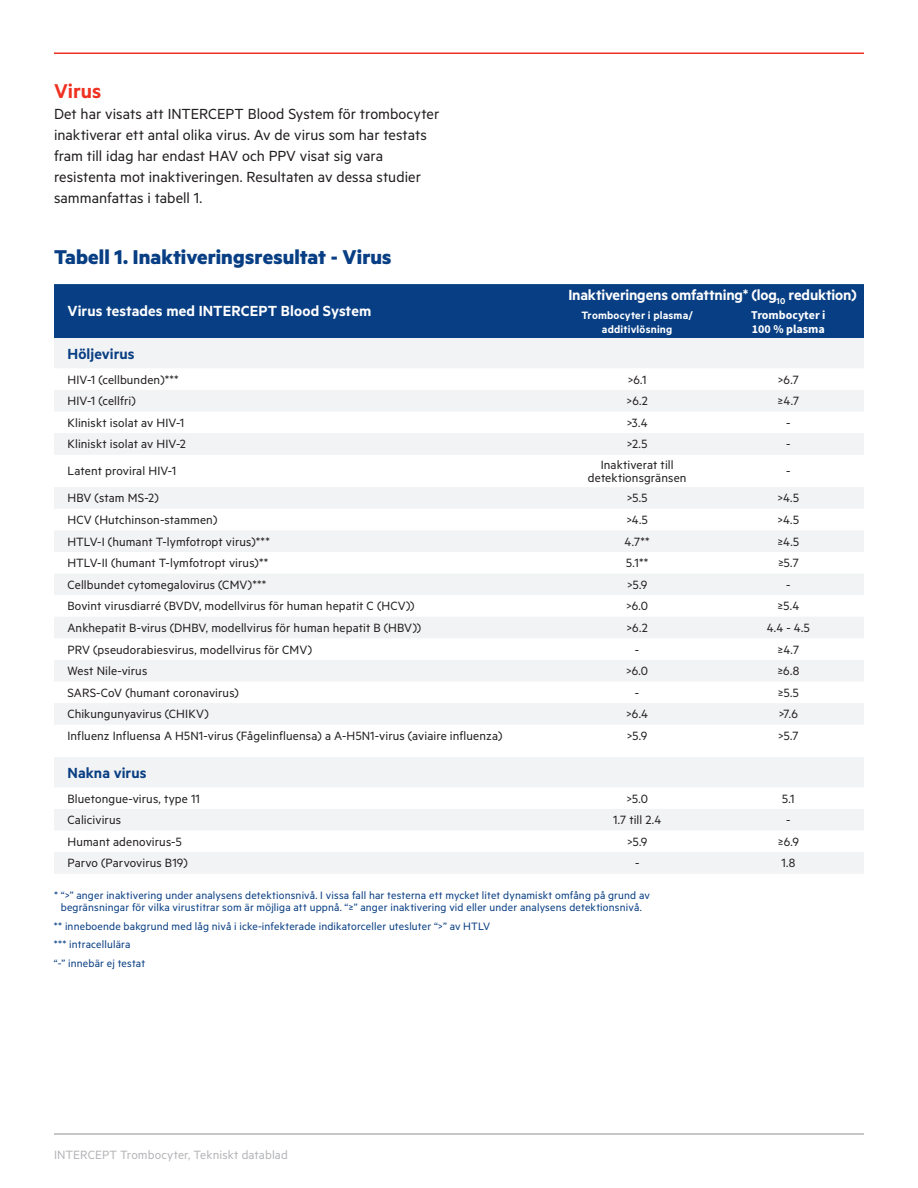
<style>
.page{position:relative;width:918px;height:1188px;background:#fff}
.page>*{position:absolute;margin:0;border:0;box-sizing:border-box;transform-origin:0 0}
.t1{font:700 22.5px "Metric";letter-spacing:.005em;color:#083e83}
.t2{font:600 22.5px "Metric";color:#ef3122}
.t3{font:16.5px/21px "Metric";color:#231f20}
.t4{font:600 16.5px "Metric";letter-spacing:-.005em;color:#fff}
.t5{font:600 16.5px "Metric";letter-spacing:.005em;color:#083e83}
.t6{font:13.5px/13.5px "Metric";letter-spacing:.01em;color:#231f20;text-align:center}
.t7{font:13.5px "Metric";letter-spacing:.01em;color:#b4b5b8}
.t8{font:12px/18.8px "Metric";letter-spacing:.01em;color:#083e83;text-align:center}
.t9{font:600 12px/13.5px "Metric";letter-spacing:.015em;color:#fff;text-align:center}
.t10{font:700 12px/13.5px "Source Sans Pro";color:#fff}
</style>
<div class="page">
<div style="left:54px;top:284px;width:810px;height:54px;background:#083e83"></div>
<svg style="left:54px;top:338px;width:810px;height:536px;fill:#f3f4f5"></svg>
<hr style="left:54px;top:1133px;width:810px;height:2px;background:#b4b5b8">
<hr style="left:54px;top:52px;width:810px;height:2px;background:#ef3122">
<h1 class="t2" style="left:54px;top:78px;width:49px">Virus</h1>
<p class="t3" style="left:54px;top:103px;width:387px">Det har visats att INTERCEPT Blood System för trombocyter inaktiverar ett antal olika virus. Av de virus som har testats fram till idag har endast HAV och PPV visat sig vara resistenta mot inaktiveringen. Resultaten av dessa studier sammanfattas i tabell 1.</p>
<h1 class="t1" style="left:54px;top:243px;width:339px">Tabell 1. Inaktiveringsresultat - Virus</h1>
<p class="t4" style="left:68px;top:302px;width:305px">Virus testades med INTERCEPT Blood System</p>
<p class="t9" style="left:581px;top:308px;width:113px">Trombocyter i plasma/ additivlösning</p>
<p class="t10" style="left:751px;top:309px;width:76px">Trombocyter i<br>100 % plasma</p>
<p class="t5" style="left:68px;top:344px;width:69px">Höljevirus</p>
<p class="t6" style="left:68px;top:372px;width:113px">HIV-1 (cellbunden)***</p>
<p class="t6" style="left:628px;top:372px;width:20px">&gt;6.1</p>
<p class="t6" style="left:778px;top:372px;width:23px">&gt;6.7</p>
<p class="t6" style="left:68px;top:394px;width:70px">HIV-1 (cellfri)</p>
<p class="t6" style="left:627px;top:394px;width:23px">&gt;6.2</p>
<p class="t6" style="left:778px;top:394px;width:23px">≥4.7</p>
<p class="t6" style="left:67px;top:415px;width:118px">Kliniskt isolat av HIV-1</p>
<p class="t6" style="left:627px;top:415px;width:22px">&gt;3.4</p>
<p class="t6" style="left:786px;top:415px;width:6px">-</p>
<p class="t6" style="left:67px;top:437px;width:120px">Kliniskt isolat av HIV-2</p>
<p class="t6" style="left:627px;top:437px;width:22px">&gt;2.5</p>
<p class="t6" style="left:786px;top:437px;width:6px">-</p>
<p class="t6" style="left:67px;top:464px;width:110px">Latent proviral HIV-1</p>
<p class="t6" style="left:588px;top:457px;width:100px">Inaktiverat till detektionsgränsen</p>
<p class="t6" style="left:786px;top:464px;width:6px">-</p>
<p class="t6" style="left:67px;top:491px;width:93px">HBV (stam MS-2)</p>
<p class="t6" style="left:627px;top:491px;width:22px">&gt;5.5</p>
<p class="t6" style="left:778px;top:491px;width:23px">&gt;4.5</p>
<p class="t6" style="left:67px;top:512px;width:151px">HCV (Hutchinson-stammen)</p>
<p class="t6" style="left:626px;top:512px;width:23px">&gt;4.5</p>
<p class="t6" style="left:778px;top:512px;width:23px">&gt;4.5</p>
<p class="t6" style="left:67px;top:534px;width:204px">HTLV-I (humant T-lymfotropt virus)***</p>
<p class="t6" style="left:625px;top:534px;width:27px">4.7**</p>
<p class="t6" style="left:777px;top:534px;width:23px">≥4.5</p>
<p class="t6" style="left:67px;top:556px;width:202px">HTLV-II (humant T-lymfotropt virus)**</p>
<p class="t6" style="left:626px;top:556px;width:24px">5.1**</p>
<p class="t6" style="left:778px;top:556px;width:22px">≥5.7</p>
<p class="t6" style="left:67px;top:577px;width:200px">Cellbundet cytomegalovirus (CMV)***</p>
<p class="t6" style="left:627px;top:577px;width:22px">&gt;5.9</p>
<p class="t6" style="left:786px;top:577px;width:6px">-</p>
<p class="t6" style="left:67px;top:599px;width:349px">Bovint virusdiarré (BVDV, modellvirus för human hepatit C (HCV))</p>
<p class="t6" style="left:626px;top:599px;width:24px">&gt;6.0</p>
<p class="t6" style="left:777px;top:599px;width:23px">≥5.4</p>
<p class="t6" style="left:67px;top:620px;width:355px">Ankhepatit B-virus (DHBV, modellvirus för human hepatit B (HBV))</p>
<p class="t6" style="left:627px;top:620px;width:23px">&gt;6.2</p>
<p class="t6" style="left:767px;top:620px;width:45px">4.4 - 4.5</p>
<p class="t6" style="left:67px;top:642px;width:246px">PRV (pseudorabiesvirus, modellvirus för CMV)</p>
<p class="t6" style="left:635px;top:642px;width:6px">-</p>
<p class="t6" style="left:778px;top:642px;width:23px">≥4.7</p>
<p class="t6" style="left:67px;top:664px;width:81px">West Nile-virus</p>
<p class="t6" style="left:626px;top:664px;width:24px">&gt;6.0</p>
<p class="t6" style="left:777px;top:664px;width:23px">≥6.8</p>
<p class="t6" style="left:67px;top:685px;width:173px">SARS-CoV (humant coronavirus)</p>
<p class="t6" style="left:635px;top:685px;width:6px">-</p>
<p class="t6" style="left:778px;top:685px;width:23px">≥5.5</p>
<p class="t6" style="left:67px;top:707px;width:143px">Chikungunyavirus (CHIKV)</p>
<p class="t6" style="left:626px;top:707px;width:24px">&gt;6.4</p>
<p class="t6" style="left:779px;top:707px;width:21px">&gt;7.6</p>
<p class="t6" style="left:67px;top:728px;width:437px">Influenz Influensa A H5N1-virus (Fågelinfluensa) a A-H5N1-virus (aviaire influenza)</p>
<p class="t6" style="left:627px;top:728px;width:22px">&gt;5.9</p>
<p class="t6" style="left:778px;top:728px;width:22px">&gt;5.7</p>
<p class="t5" style="left:68px;top:763px;width:81px">Nakna virus</p>
<p class="t6" style="left:68px;top:791px;width:134px">Bluetongue-virus, type 11</p>
<p class="t6" style="left:626px;top:791px;width:23px">&gt;5.0</p>
<p class="t6" style="left:782px;top:791px;width:14px">5.1</p>
<p class="t6" style="left:68px;top:813px;width:55px">Calicivirus</p>
<p class="t6" style="left:613px;top:813px;width:50px">1.7 till 2.4</p>
<p class="t6" style="left:786px;top:813px;width:6px">-</p>
<p class="t6" style="left:67px;top:834px;width:116px">Humant adenovirus-5</p>
<p class="t6" style="left:627px;top:834px;width:22px">&gt;5.9</p>
<p class="t6" style="left:778px;top:834px;width:22px">≥6.9</p>
<p class="t6" style="left:67px;top:856px;width:122px">Parvo (Parvovirus B19)</p>
<p class="t6" style="left:635px;top:856px;width:6px">-</p>
<p class="t6" style="left:781px;top:856px;width:15px">1.8</p>
<p class="t8" style="left:54px;top:889px;width:597px;line-height:12px">* “&gt;” anger inaktivering under analysens detektionsnivå. I vissa fall har testerna ett mycket litet dynamiskt omfång på grund av begränsningar för vilka virustitrar som är möjliga att uppnå. “≥” anger inaktivering vid eller under analysens detektionsnivå.</p>
<p class="t8" style="left:54px;top:916px;width:438px;text-align:left">** inneboende bakgrund med låg nivå i icke-infekterade indikatorceller utesluter “&gt;” av HTLV *** intracellulära<br>“-” innebär ej testat</p>
<p class="t4" style="left:568px;top:286px;width:290px">Inaktiveringens omfattning* (log<sub>10</sub> reduktion)</p>
<p class="t7" style="left:54px;top:1146px;width:235px">INTERCEPT Trombocyter, Tekniskt datablad</p>
</div>
